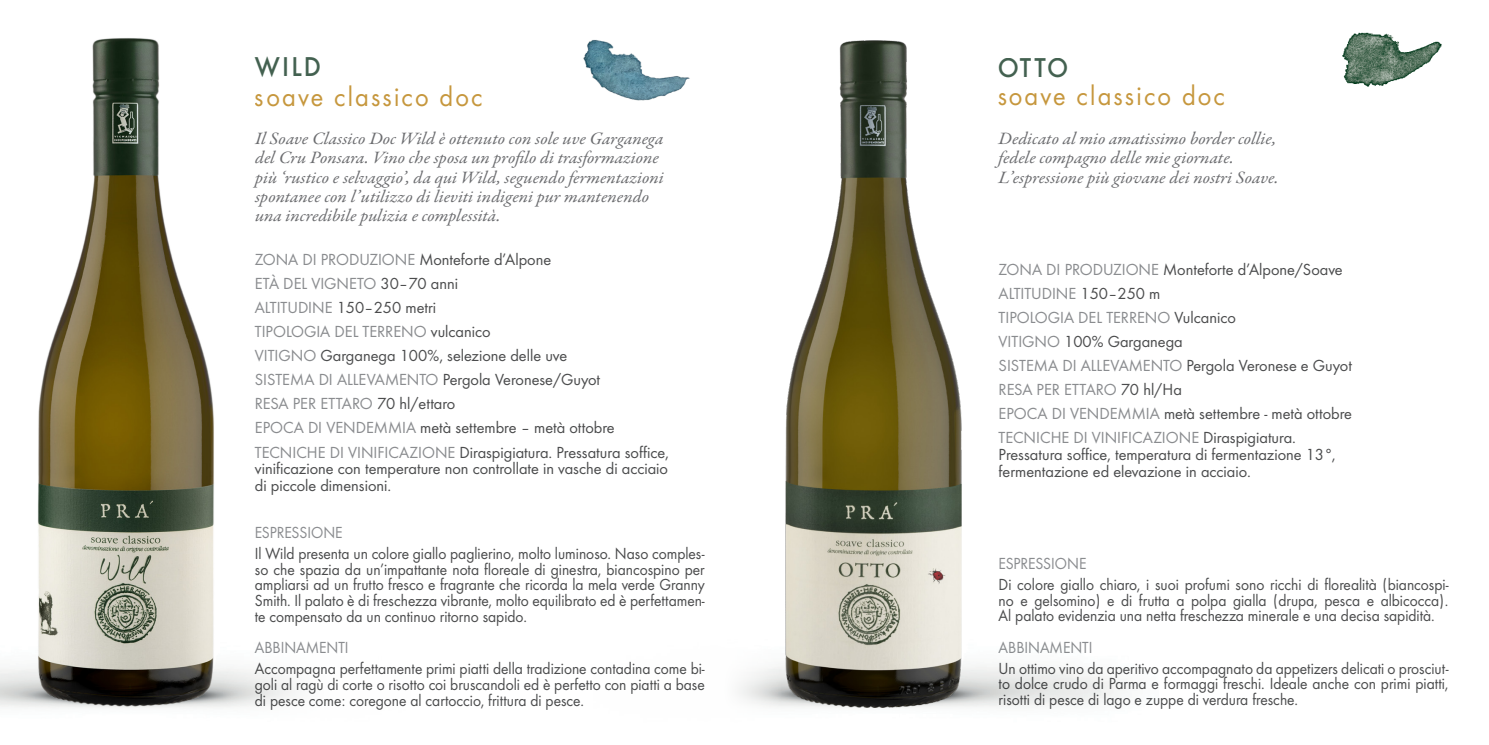
<style>
.page{position:relative;width:1489px;height:745px;background:#fff}
.page>*{position:absolute;margin:0;border:0;box-sizing:border-box;transform-origin:0 0}
.t1{font:28.18px "Futura Boo";letter-spacing:.08em;color:#c6973d;scale:.95 1}
.t2{font:500 28.18px "Futura";letter-spacing:.08em;color:#436150;scale:.95 1}
.t3{font:italic 17.5px/19.2px "Garamond Premr Pro";letter-spacing:-.005em;color:#6c6d70;scale:1.06 1}
.t4{font:16.62px/15.8px "Futura Boo";color:#4b4c4d;text-align:justify;scale:.95 1}
.t5{font:16.62px/16.6px "Futura Boo";color:#4b4c4d}
.t6{font:16.62px "Futura Boo";color:#8a8c8f}
.t7{font:16.62px "Futura Boo";color:#8a8c8f;scale:.95 1}
.s1{color:#8a8c8f}
.s2{color:#4b4c4d}
</style>
<div class="page">
<img style="left:30px;top:38px;width:194px;height:674px">
<img style="left:1342px;top:32px;width:98px;height:54px">
<img style="left:583px;top:40px;width:107px;height:61px">
<img style="left:781px;top:40px;width:186px;height:672px">
<p class="t2" style="left:255px;top:46px;width:71px">WILD</p>
<h1 class="t2" style="left:997px;top:47px;width:76px">OTTO</h1>
<h1 class="t1" style="left:255px;top:80px;width:241px">soave classico doc</h1>
<h1 class="t1" style="left:997px;top:79px;width:241px">soave classico doc</h1>
<p class="t3" style="left:255px;top:130px;width:387px">Il Soave Classico Doc Wild è ottenuto con sole uve Garganega del Cru Ponsara. Vino che sposa un profilo di trasformazione più ‘rustico e selvaggio’, da qui Wild, seguendo fermentazioni spontanee con l’utilizzo di lieviti indigeni pur mantenendo una incredibile pulizia e complessità.</p>
<p class="t5" style="left:255px;top:251px;width:298px"><span class="s1">ZONA DI PRODUZIONE</span> Monteforte d’Alpone</p>
<p class="t6" style="left:255px;top:273px;width:205px">ETÀ DEL VIGNETO <span class="s2">30–70 anni</span></p>
<p class="t5" style="left:255px;top:299px;width:183px"><span class="s1">ALTITUDINE</span> 150–250 metri</p>
<p class="t6" style="left:255px;top:321px;width:237px">TIPOLOGIA DEL TERRENO <span class="s2">vulcanico</span></p>
<p class="t5" style="left:255px;top:347px;width:314px"><span class="s1">VITIGNO</span> Garganega 100%, selezione delle uve</p>
<p class="t5" style="left:255px;top:371px;width:347px"><span class="s1">SISTEMA DI ALLEVAMENTO</span> Pergola Veronese/Guyot</p>
<p class="t6" style="left:255px;top:393px;width:202px">RESA PER ETTARO <span class="s2">70 hl/ettaro</span></p>
<p class="t5" style="left:255px;top:419px;width:361px"><span class="s1">EPOCA DI VENDEMMIA</span> metà settembre – metà ottobre</p>
<p class="t5" style="left:255px;top:443px;width:415px;text-align:justify"><span class="s1">TECNICHE DI VINIFICAZIONE</span> Diraspigiatura. Pressatura soffice, vinificazione con temperature non controllate in vasche di acciaio di piccole dimensioni.</p>
<p class="t7" style="left:255px;top:522px;width:94px">ESPRESSIONE</p>
<p class="t4" style="left:255px;top:545px;width:475px">Il Wild presenta un colore giallo paglierino, molto luminoso. Naso comples&shy;so che spazia da un’impattante nota floreale di ginestra, biancospino per ampliarsi ad un frutto fresco e fragrante che ricorda la mela verde Granny Smith. Il palato è di freschezza vibrante, molto equilibrato ed è perfettamen&shy;te compensato da un continuo ritorno sapido.</p>
<p class="t7" style="left:255px;top:637px;width:100px">ABBINAMENTI</p>
<p class="t4" style="left:255px;top:660px;width:475px">Accompagna perfettamente primi piatti della tradizione contadina come bi&shy;goli al ragù di corte o risotto coi bruscandoli ed è perfetto con piatti a base di pesce come: coregone al cartoccio, frittura di pesce.</p>
<p class="t3" style="left:998px;top:130px;width:263px">Dedicato al mio amatissimo border collie,</p>
<p class="t3" style="left:998px;top:149px;width:223px">fedele compagno delle mie giornate.</p>
<p class="t3" style="left:998px;top:168px;width:266px">L’espressione più giovane dei nostri Soave.</p>
<p class="t5" style="left:998px;top:260px;width:345px"><span class="s1">ZONA DI PRODUZIONE</span> Monteforte d’Alpone/Soave</p>
<p class="t6" style="left:998px;top:283px;width:163px">ALTITUDINE <span class="s2">150–250 m</span></p>
<p class="t6" style="left:998px;top:307px;width:239px">TIPOLOGIA DEL TERRENO <span class="s2">Vulcanico</span></p>
<p class="t5" style="left:998px;top:333px;width:186px"><span class="s1">VITIGNO</span> 100% Garganega</p>
<p class="t5" style="left:998px;top:357px;width:355px"><span class="s1">SISTEMA DI ALLEVAMENTO</span> Pergola Veronese e Guyot</p>
<p class="t6" style="left:998px;top:379px;width:185px">RESA PER ETTARO <span class="s2">70 hl/Ha</span></p>
<p class="t5" style="left:998px;top:405px;width:355px"><span class="s1">EPOCA DI VENDEMMIA</span> metà settembre - metà ottobre</p>
<p class="t5" style="left:998px;top:429px;width:338px"><span class="s1">TECNICHE DI VINIFICAZIONE</span> Diraspigiatura.<br>Pressatura soffice, temperatura di fermentazione 13°, fermentazione ed elevazione in acciaio.</p>
<p class="t7" style="left:998px;top:553px;width:94px">ESPRESSIONE</p>
<p class="t4" style="left:998px;top:576px;width:475px">Di colore giallo chiaro, i suoi profumi sono ricchi di florealità (biancospi&shy;no e gelsomino) e di frutta a polpa gialla (drupa, pesca e albicocca).<br>Al palato evidenzia una netta freschezza minerale e una decisa sapidità.</p>
<p class="t7" style="left:998px;top:637px;width:100px">ABBINAMENTI</p>
<p class="t4" style="left:998px;top:659px;width:475px">Un ottimo vino da aperitivo accompagnato da appetizers delicati o prosciut&shy;to dolce crudo di Parma e formaggi freschi. Ideale anche con primi piatti, risotti di pesce di lago e zuppe di verdura fresche.</p>
</div>
